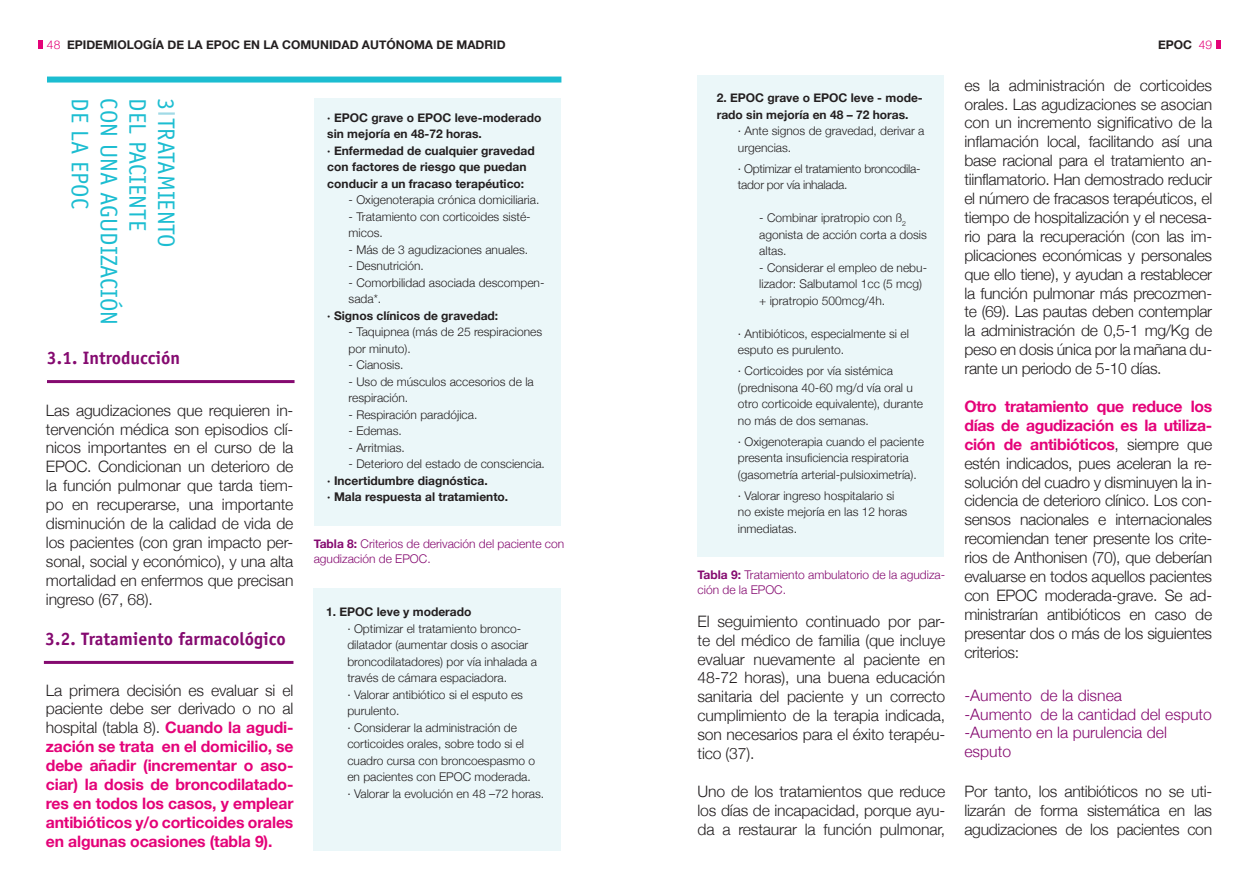
<style>
.page{position:relative;width:1259px;height:893px;background:#fff}
.page>*{position:absolute;margin:0;border:0;box-sizing:border-box;transform-origin:0 0}
.t1{font:24px "Officina Sans";color:#1cbdd1}
.t2{font:700 18px "Officina Sans";color:#850a70}
.t3{font:300 15.75px/18.9px "Helvetica Neue";letter-spacing:-.02em;color:#231f20;text-align:justify}
.t4{font:700 15.75px/18.9px "Helvetica Neue";letter-spacing:-.01em;color:#e40278;text-align:justify}
.t5{font:300 15.75px/18.9px "Helvetica Neue";color:#850a70}
.t6{font:300 12px/16.5px "Helvetica Neue";color:#231f20}
.t7{font:700 12px/16.5px "Helvetica Neue";color:#231f20}
.t8{font:300 12px/15px "Helvetica Neue";color:#850a70}
.t9{font:300 12px/16.5px "Helvetica Neue";letter-spacing:-.02em;color:#231f20}
.s1{font-weight:300;color:#e40278}
.s2{font-weight:300;color:#231f20}
.s3{font-weight:700}
.s4{font-weight:700;color:#e40278}
</style>
<div class="page">
<svg style="left:39px;top:41px;width:4px;height:8px"></svg>
<svg style="left:1216px;top:41px;width:4px;height:8px"></svg>
<hr style="left:47px;top:380px;width:247px;height:3px;background:#850a70">
<hr style="left:44px;top:661px;width:249px;height:3px;background:#850a70">
<hr style="left:158px;top:112px;width:17px;height:3px;background:#a0dae6">
<div style="left:47px;top:77px;width:514px;height:6px;background:#1cbdd1"></div>
<div style="left:313px;top:588px;width:248px;height:263px;background:#ebf7f9"></div>
<div style="left:697px;top:75px;width:247px;height:482px;background:#ebf7f9"></div>
<div style="left:315px;top:98px;width:246px;height:428px;background:#ebf7f9"></div>
<p class="t7" style="left:47px;top:36px;width:460px"><span class="s1">48</span> EPIDEMIOLOGÍA DE LA EPOC EN LA COMUNIDAD AUTÓNOMA DE MADRID</p>
<p class="t7" style="left:1158px;top:36px;width:56px">EPOC <span class="s1">49</span></p>
<h1 class="t1" style="left:89px;top:98px;width:112px;rotate:90deg">DE LA EPOC</h1>
<h1 class="t1" style="left:118px;top:98px;width:228px;rotate:90deg">CON UNA AGUDIZACIÓN</h1>
<h1 class="t1" style="left:147px;top:98px;width:134px;rotate:90deg">DEL PACIENTE</h1>
<h1 class="t1" style="left:176px;top:98px;width:150px;rotate:90deg">3 TRATAMIENTO</h1>
<p class="t2" style="left:47px;top:350px;width:135px">3.1. Introducción</p>
<p class="t3" style="left:46px;top:400px;width:249px">Las agudizaciones que requieren in&shy;tervención médica son episodios clí&shy;nicos importantes en el curso de la EPOC. Condicionan un deterioro de la función pulmonar que tarda tiem&shy;po en recuperarse, una importante disminución de la calidad de vida de los pacientes (con gran impacto per&shy;sonal, social y económico), y una alta mortalidad en enfermos que precisan ingreso (67, 68).</p>
<p class="t2" style="left:45px;top:631px;width:242px">3.2. Tratamiento farmacológico</p>
<p class="t4" style="left:46px;top:680px;width:249px"><span class="s2">La primera decisión es evaluar si el paciente debe ser derivado o no al hospital (tabla 8).</span> Cuando la agudi&shy;zación se trata en el domicilio, se debe añadir (incrementar o aso&shy;ciar) la dosis de broncodilatado&shy;res en todos los casos, y emplear antibióticos y/o corticoides orales en algunas ocasiones (tabla 9).</p>
<p class="t7" style="left:327px;top:109px;width:216px">· EPOC grave o EPOC leve-moderado sin mejoría en 48-72 horas.<br>· Enfermedad de cualquier gravedad con factores de riesgo que puedan conducir a un fracaso terapéutico:</p>
<p class="t6" style="left:348px;top:192px;width:192px">- Oxigenoterapia crónica domiciliaria.</p>
<p class="t6" style="left:348px;top:208px;width:184px">- Tratamiento con corticoides sisté&shy;micos.</p>
<p class="t6" style="left:348px;top:241px;width:181px">- Más de 3 agudizaciones anuales.</p>
<p class="t6" style="left:348px;top:258px;width:77px">- Desnutrición.</p>
<p class="t6" style="left:348px;top:274px;width:197px">- Comorbilidad asociada descompen&shy;sada*.</p>
<p class="t7" style="left:327px;top:307px;width:172px">· Signos clínicos de gravedad:</p>
<p class="t6" style="left:348px;top:324px;width:195px">- Taquipnea (más de 25 respiraciones por minuto).</p>
<p class="t6" style="left:348px;top:357px;width:56px">- Cianosis.</p>
<p class="t6" style="left:348px;top:373px;width:187px">- Uso de músculos accesorios de la respiración.</p>
<p class="t6" style="left:348px;top:406px;width:130px">- Respiración paradójica.</p>
<p class="t6" style="left:348px;top:423px;width:55px">- Edemas.</p>
<p class="t6" style="left:348px;top:439px;width:58px">- Arritmias.</p>
<p class="t6" style="left:348px;top:456px;width:198px">- Deterioro del estado de consciencia.</p>
<p class="t7" style="left:327px;top:472px;width:182px">· Incertidumbre diagnóstica.<br>· Mala respuesta al tratamiento.</p>
<p class="t8" style="left:314px;top:535px;width:252px"><span class="s3">Tabla 8:</span> Criterios de derivación del paciente con agudización de EPOC.</p>
<p class="t7" style="left:326px;top:604px;width:147px">1. EPOC leve y moderado</p>
<p class="t6" style="left:347px;top:620px;width:198px">· Optimizar el tratamiento bronco&shy;dilatador (aumentar dosis o asociar broncodilatadores) por vía inhalada a través de cámara espaciadora.<br>· Valorar antibiótico si el esputo es purulento.<br>· Considerar la administración de corticoides orales, sobre todo si el cuadro cursa con broncoespasmo o en pacientes con EPOC moderada.<br>· Valorar la evolución en 48 –72 horas.</p>
<p class="t7" style="left:716px;top:89px;width:208px">2. EPOC grave o EPOC leve - mode&shy;rado sin mejoría en 48 – 72 horas.</p>
<p class="t6" style="left:738px;top:122px;width:188px">· Ante signos de gravedad, derivar a urgencias.</p>
<p class="t9" style="left:738px;top:160px;width:184px">· Optimizar el tratamiento broncodila&shy;tador por vía inhalada.</p>
<p class="t6" style="left:759px;top:209px;width:169px">- Combinar ipratropio con ß<sub>2 </sub>agonista de acción corta a dosis altas.</p>
<p class="t6" style="left:759px;top:259px;width:169px">- Considerar el empleo de nebu&shy;lizador: Salbutamol 1cc (5 mcg) + ipratropio 500mcg/4h.</p>
<p class="t6" style="left:738px;top:325px;width:172px">· Antibióticos, especialmente si el esputo es purulento.</p>
<p class="t6" style="left:738px;top:362px;width:187px">· Corticoides por vía sistémica (prednisona 40-60 mg/d vía oral u otro corticoide equivalente), durante no más de dos semanas.</p>
<p class="t6" style="left:738px;top:433px;width:188px">· Oxigenoterapia cuando el paciente presenta insuficiencia respiratoria (gasometría arterial-pulsioximetría).</p>
<p class="t6" style="left:738px;top:487px;width:171px">· Valorar ingreso hospitalario si no existe mejoría en las 12 horas inmediatas.</p>
<p class="t8" style="left:697px;top:567px;width:249px"><span class="s3">Tabla 9:</span> Tratamiento ambulatorio de la agudiza&shy;ción de la EPOC.</p>
<p class="t3" style="left:697px;top:611px;width:249px">El seguimiento continuado por par&shy;te del médico de familia (que incluye evaluar nuevamente al paciente en 48-72 horas), una buena educación sanitaria del paciente y un correcto cumplimiento de la terapia indicada, son necesarios para el éxito terapéu&shy;tico (37).</p>
<p class="t3" style="left:697px;top:781px;width:249px">Uno de los tratamientos que reduce los días de incapacidad, porque ayu&shy;da a restaurar la función pulmonar,</p>
<p class="t3" style="left:964px;top:75px;width:249px">es la administración de corticoides orales. Las agudizaciones se asocian con un incremento significativo de la inflamación local, facilitando así una base racional para el tratamiento an&shy;tiinflamatorio. Han demostrado reducir el número de fracasos terapéuticos, el tiempo de hospitalización y el necesa&shy;rio para la recuperación (con las im&shy;plicaciones económicas y personales que ello tiene), y ayudan a restablecer la función pulmonar más precozmen&shy;te (69). Las pautas deben contemplar la administración de 0,5-1 mg/Kg de peso en dosis única por la mañana du&shy;rante un periodo de 5-10 días.</p>
<p class="t3" style="left:964px;top:397px;width:249px"><span class="s4">Otro tratamiento que reduce los días de agudización es la utiliza&shy;ción de antibióticos</span>, siempre que estén indicados, pues aceleran la re&shy;solución del cuadro y disminuyen la in&shy;cidencia de deterioro clínico. Los con&shy;sensos nacionales e internacionales recomiendan tener presente los crite&shy;rios de Anthonisen (70), que deberían evaluarse en todos aquellos pacientes con EPOC moderada-grave. Se ad&shy;ministrarían antibióticos en caso de presentar dos o más de los siguientes criterios:</p>
<p class="t5" style="left:964px;top:685px;width:249px">-Aumento de la disnea<br>-Aumento de la cantidad del esputo -Aumento en la purulencia del esputo</p>
<p class="t3" style="left:964px;top:782px;width:249px">Por tanto, los antibióticos no se uti&shy;lizarán de forma sistemática en las agudizaciones de los pacientes con</p>
</div>
